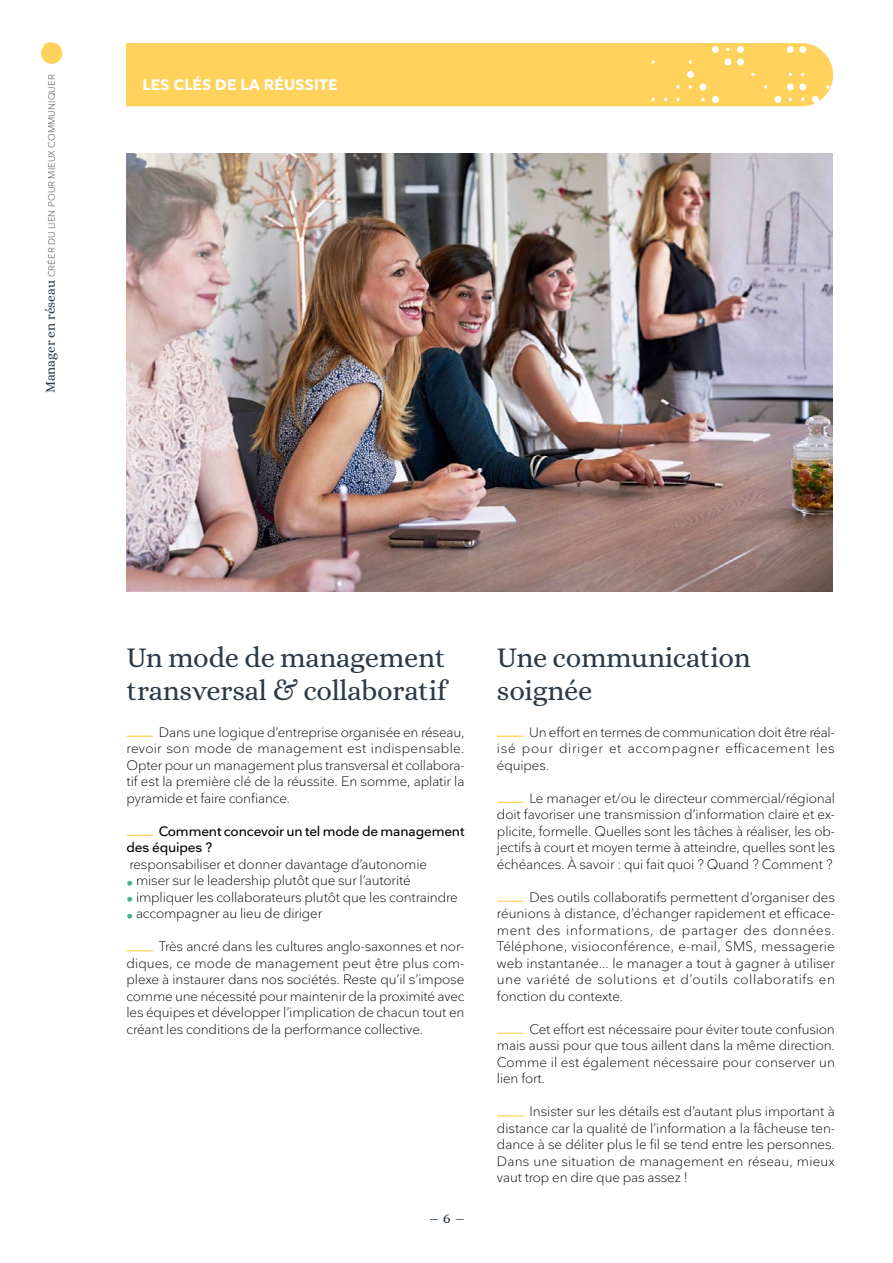
<style>
.page{position:relative;width:893px;height:1263px;background:#fff}
.page>*{position:absolute;margin:0;border:0;box-sizing:border-box;transform-origin:0 0}
.t1{font:28.5px/33px "Alice";letter-spacing:-.01em;color:#2c3a47}
.t2{font:15.75px "Alice";color:#2c3a47}
.t3{font:700 15px "Nationale";letter-spacing:.015em;color:#fff}
.t4{font:300 13.5px/16.5px "Nationale";letter-spacing:-.01em;color:#000;text-align:justify}
.t5{font:500 13.5px/16.5px "Nationale";letter-spacing:-.015em;color:#000}
.t6{font:300 9px "Nationale";letter-spacing:.015em;color:#2c3a47}
.s1{font-family:"Alice";font-weight:400;font-size:13.5px}
.s2{color:#41af93}
</style>
<div class="page">
<div style="left:41px;top:43px;width:21px;height:21px;background:#ffd25b;border-radius:50%"></div>
<img style="left:126px;top:153px;width:706px;height:438px">
<div style="left:43px;top:43px;width:13px;height:12px;background:#ffd25b;border-radius:50%"></div>
<div style="left:126px;top:43px;width:707px;height:63px;background:#ffd25b"></div>
<svg style="left:126px;top:736px;width:27px;height:1px"></svg>
<svg style="left:126px;top:835px;width:27px;height:1px"></svg>
<svg style="left:126px;top:950px;width:27px;height:1px"></svg>
<svg style="left:497px;top:736px;width:26px;height:1px"></svg>
<svg style="left:497px;top:802px;width:26px;height:1px"></svg>
<svg style="left:497px;top:901px;width:26px;height:1px"></svg>
<svg style="left:497px;top:1033px;width:26px;height:1px"></svg>
<svg style="left:497px;top:1115px;width:26px;height:1px"></svg>
<p class="t6" style="left:46px;top:393px;width:320px;rotate:-90deg"><span class="s1">Manager en réseau</span> CRÉER DU LIEN POUR MIEUX COMMUNIQUER</p>
<p class="t3" style="left:143px;top:76px;width:197px">LES CLÉS DE LA RÉUSSITE</p>
<h1 class="t1" style="left:126px;top:642px;width:322px">Un mode de management transversal &amp; collaboratif</h1>
<p class="t4" style="left:126px;top:724px;width:340px;text-indent:32px">Dans une logique d’entreprise organisée en réseau, revoir son mode de management est indispensable.<br>Opter pour un management plus transversal et collabora&shy;tif est la première clé de la réussite. En somme, aplatir la pyramide et faire confiance.</p>
<p class="t5" style="left:126px;top:823px;width:339px;text-indent:32px">Comment concevoir un tel mode de management des équipes ?</p>
<p class="t4" style="left:129px;top:856px;width:299px">responsabiliser et donner davantage d’autonomie</p>
<p class="t4" style="left:126px;top:872px;width:286px"><span class="s2">•</span> miser sur le leadership plutôt que sur l’autorité</p>
<p class="t4" style="left:126px;top:889px;width:333px"><span class="s2">•</span> impliquer les collaborateurs plutôt que les contraindre</p>
<p class="t4" style="left:126px;top:905px;width:197px"><span class="s2">•</span> accompagner au lieu de diriger</p>
<p class="t4" style="left:127px;top:938px;width:339px;text-indent:32px">Très ancré dans les cultures anglo-saxonnes et nor&shy;diques, ce mode de management peut être plus com&shy;plexe à instaurer dans nos sociétés. Reste qu’il s’impose comme une nécessité pour maintenir de la proximité avec les équipes et développer l’implication de chacun tout en créant les conditions de la performance collective.</p>
<p class="t2" style="left:429px;top:1204px;width:38px">_ 6_</p>
<h1 class="t1" style="left:497px;top:642px;width:255px">Une communication soignée</h1>
<p class="t4" style="left:497px;top:724px;width:339px;text-indent:32px">Un effort en termes de communication doit être réal&shy;isé pour diriger et accompagner efficacement les équipes.</p>
<p class="t4" style="left:497px;top:790px;width:339px;text-indent:32px">Le manager et/ou le directeur commercial/régional doit favoriser une transmission d’information claire et ex&shy;plicite, formelle. Quelles sont les tâches à réaliser, les ob&shy;jectifs à court et moyen terme à atteindre, quelles sont les échéances. À savoir : qui fait quoi ? Quand ? Comment ?</p>
<p class="t4" style="left:497px;top:889px;width:340px;text-indent:33px">Des outils collaboratifs permettent d’organiser des réunions à distance, d’échanger rapidement et efficace&shy;ment des informations, de partager des données.<br>Téléphone, visioconférence, e-mail, SMS, messagerie web instantanée... le manager a tout à gagner à utiliser une variété de solutions et d’outils collaboratifs en fonction du contexte.</p>
<p class="t4" style="left:497px;top:1021px;width:339px;text-indent:32px">Cet effort est nécessaire pour éviter toute confusion mais aussi pour que tous aillent dans la même direction.<br>Comme il est également nécessaire pour conserver un lien fort.</p>
<p class="t4" style="left:497px;top:1103px;width:340px;text-indent:33px">Insister sur les détails est d’autant plus important à distance car la qualité de l’information a la fâcheuse ten&shy;dance à se déliter plus le fil se tend entre les personnes.<br>Dans une situation de management en réseau, mieux vaut trop en dire que pas assez !</p>
</div>
